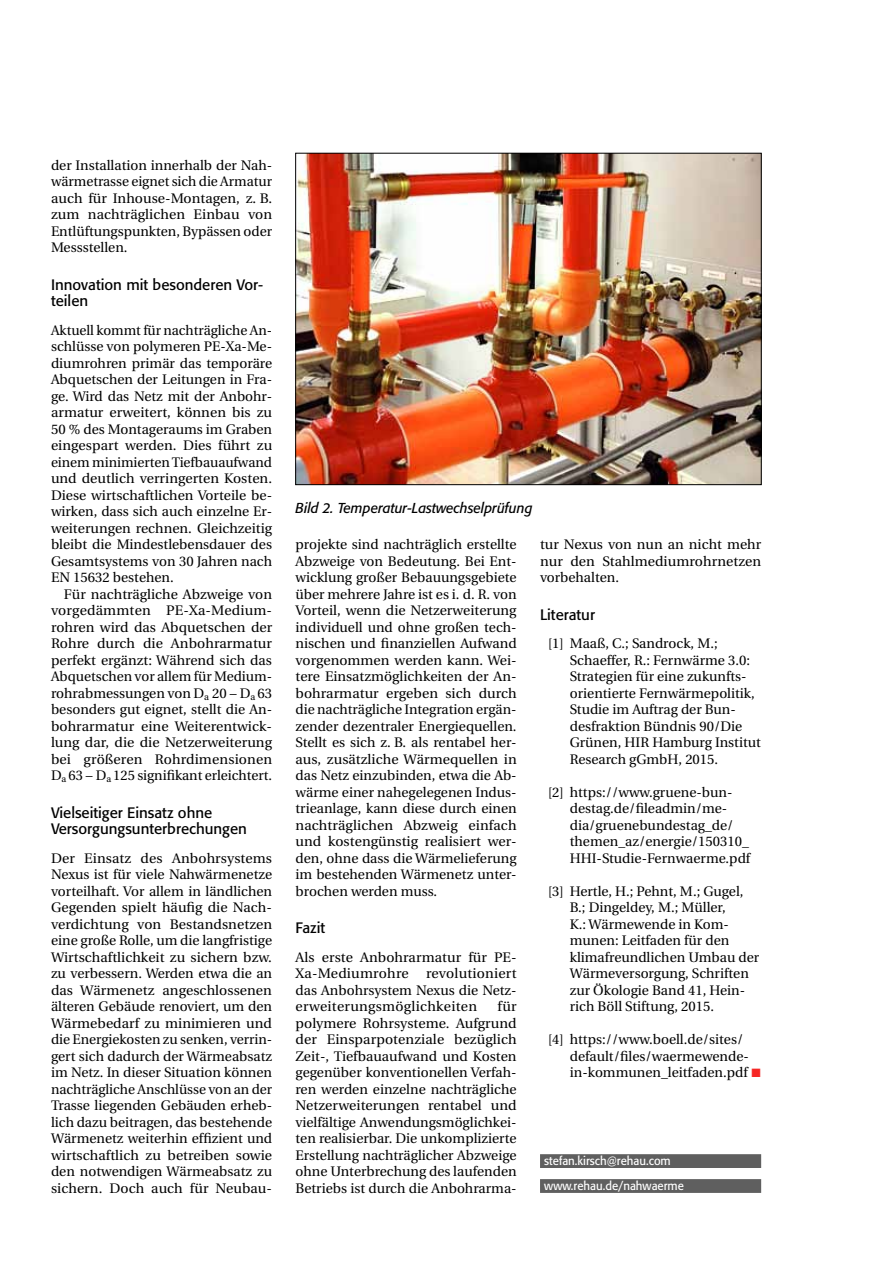
<style>
.page{position:relative;width:893px;height:1263px;background:#fff}
.page>*{position:absolute;margin:0;border:0;box-sizing:border-box;transform-origin:0 0}
.t1{font:15px/16.5px "Formata";color:#000}
.t2{font:italic 14.25px "Formata";color:#000;scale:.95 1}
.t3{font:13.8px/16.5px "Utopia";color:#000;text-align:justify}
.t4{font:12px/24.9px "Formata";color:#fff;scale:.95 1}
.s1{font-family:"Mathematical Pi Six";font-size:12px;color:#f62725}
</style>
<div class="page">
<div style="left:540px;top:1154px;width:221px;height:14px;background:#5f5f5f"></div>
<div style="left:540px;top:1179px;width:221px;height:14px;background:#5f5f5f"></div>
<img style="left:298px;top:155px;width:461px;height:328px">
<div style="left:296px;top:153px;width:465px;height:332px;border:1px solid #000"></div>
<p class="t3" style="left:51px;top:157px;width:223px">der Installation innerhalb der Nah&shy;wärmetrasse eignet sich die Armatur auch für Inhouse-Montagen, z. B. zum nachträglichen Einbau von Entlüftungspunkten, Bypässen oder Messstellen.</p>
<p class="t1" style="left:51px;top:276px;width:214px">Innovation mit besonderen Vor&shy;teilen</p>
<p class="t3" style="left:51px;top:322px;width:223px">Aktuell kommt für nachträgliche An&shy;schlüsse von polymeren PE-Xa-Me&shy;diumrohren primär das temporäre Abquetschen der Leitungen in Fra&shy;ge. Wird das Netz mit der Anbohr&shy;armatur erweitert, können bis zu 50 % des Montageraums im Graben eingespart werden. Dies führt zu einem minimierten Tiefbauaufwand und deutlich verringerten Kosten.<br>Diese wirtschaftlichen Vorteile be&shy;wirken, dass sich auch einzelne Er&shy;weiterungen rechnen. Gleichzeitig bleibt die Mindestlebensdauer des Gesamtsystems von 30 Jahren nach EN 15632 bestehen.</p>
<p class="t3" style="left:51px;top:586px;width:223px;text-indent:13px">Für nachträgliche Abzweige von vorgedämmten PE-Xa-Medium&shy;rohren wird das Abquetschen der Rohre durch die Anbohrarmatur perfekt ergänzt: Während sich das Abquetschen vor allem für Medium&shy;rohrabmessungen von D<sub>a</sub> 20 – D<sub>a</sub> 63 besonders gut eignet, stellt die An&shy;bohrarmatur eine Weiterentwick&shy;lung dar, die die Netzerweiterung bei größeren Rohrdimensionen D<sub>a</sub> 63 – D<sub>a</sub> 125 signifikant erleichtert.</p>
<p class="t1" style="left:51px;top:804px;width:197px">Vielseitiger Einsatz ohne<br>Versorgungsunterbrechungen</p>
<p class="t3" style="left:51px;top:850px;width:223px">Der Einsatz des Anbohrsystems Nexus ist für viele Nahwärmenetze vorteilhaft. Vor allem in ländlichen Gegenden spielt häufig die Nach&shy;verdichtung von Bestandsnetzen eine große Rolle, um die langfristige Wirtschaftlichkeit zu sichern bzw. zu verbessern. Werden etwa die an das Wärmenetz angeschlossenen älteren Gebäude renoviert, um den Wärmebedarf zu minimieren und die Energiekosten zu senken, verrin&shy;gert sich dadurch der Wärmeabsatz im Netz. In dieser Situation können nachträgliche Anschlüsse von an der Trasse liegenden Gebäuden erheb&shy;lich dazu beitragen, das bestehende Wärmenetz weiterhin effizient und wirtschaftlich zu betreiben sowie den notwendigen Wärmeabsatz zu sichern. Doch auch für Neubau-</p>
<p class="t2" style="left:296px;top:499px;width:251px">Bild 2. Temperatur-Lastwechselprüfung</p>
<p class="t3" style="left:296px;top:536px;width:223px">projekte sind nachträglich erstellte Abzweige von Bedeutung. Bei Ent&shy;wicklung großer Bebauungsgebiete über mehrere Jahre ist es i. d. R. von Vorteil, wenn die Netzerweiterung individuell und ohne großen tech&shy;nischen und finanziellen Aufwand vorgenommen werden kann. Wei&shy;tere Einsatzmöglichkeiten der An&shy;bohrarmatur ergeben sich durch die nachträgliche Integration ergän&shy;zender dezentraler Energiequellen.<br>Stellt es sich z. B. als rentabel her&shy;aus, zusätzliche Wärmequellen in das Netz einzubinden, etwa die Ab&shy;wärme einer nahegelegenen Indus&shy;trieanlage, kann diese durch einen nachträglichen Abzweig einfach und kostengünstig realisiert wer&shy;den, ohne dass die Wärmelieferung im bestehenden Wärmenetz unter&shy;brochen werden muss.</p>
<p class="t1" style="left:296px;top:920px;width:31px">Fazit</p>
<p class="t3" style="left:296px;top:949px;width:221px">Als erste Anbohrarmatur für PE-<br>Xa-Mediumrohre</p>
<p class="t3" style="left:296px;top:965px;width:223px;text-indent:130px">revolutioniert das Anbohrsystem Nexus die Netz&shy;erweiterungsmöglichkeiten</p>
<p class="t3" style="left:296px;top:998px;width:223px;text-indent:202px">für polymere Rohrsysteme. Aufgrund der Einsparpotenziale bezüglich Zeit-, Tiefbauaufwand und Kosten gegenüber konventionellen Verfah&shy;ren werden einzelne nachträgliche Netzerweiterungen rentabel und vielfältige Anwendungsmöglichkei&shy;ten realisierbar. Die unkomplizierte Erstellung nachträglicher Abzweige ohne Unterbrechung des laufenden Betriebs ist durch die Anbohrarma-</p>
<p class="t3" style="left:540px;top:536px;width:223px">tur Nexus von nun an nicht mehr nur den Stahlmediumrohrnetzen vorbehalten.</p>
<p class="t1" style="left:540px;top:606px;width:57px">Literatur</p>
<p class="t3" style="left:570px;top:635px;width:193px;text-align:left;text-indent:-22px">[1] Maaß, C.; Sandrock, M.;<br>Schaeffer, R.: Fernwärme 3.0:<br>Strategien für eine zukunfts&shy;orientierte Fernwärmepolitik,<br>Studie im Auftrag der Bun&shy;desfraktion Bündnis 90/Die<br>Grünen, HIR Hamburg Institut<br>Research gGmbH, 2015.</p>
<p class="t3" style="left:570px;top:784px;width:182px;text-align:left;text-indent:-22px">[2] https://www.gruene-bun&shy;destag.de/fileadmin/me&shy;dia/gruenebundestag_de/ themen_az/energie/150310_<br>HHI-Studie-Fernwaerme.pdf</p>
<p class="t3" style="left:570px;top:883px;width:191px;text-align:left;text-indent:-22px">[3] Hertle, H.; Pehnt, M.; Gugel,<br>B.; Dingeldey, M.; Müller,<br>K.: Wärmewende in Kom&shy;munen: Leitfaden für den klimafreundlichen Umbau der<br>Wärmeversorgung, Schriften zur Ökologie Band 41, Hein&shy;rich Böll Stiftung, 2015.</p>
<p class="t3" style="left:570px;top:1031px;width:193px;text-align:left;text-indent:-22px">[4] https://www.boell.de/sites/ default/files/waermewende&shy;in-kommunen_leitfaden.pdf <span class="s1">j</span></p>
<p class="t4" style="left:544px;top:1148px;width:149px">stefan.kirsch@rehau.com www.rehau.de/nahwaerme</p>
</div>
